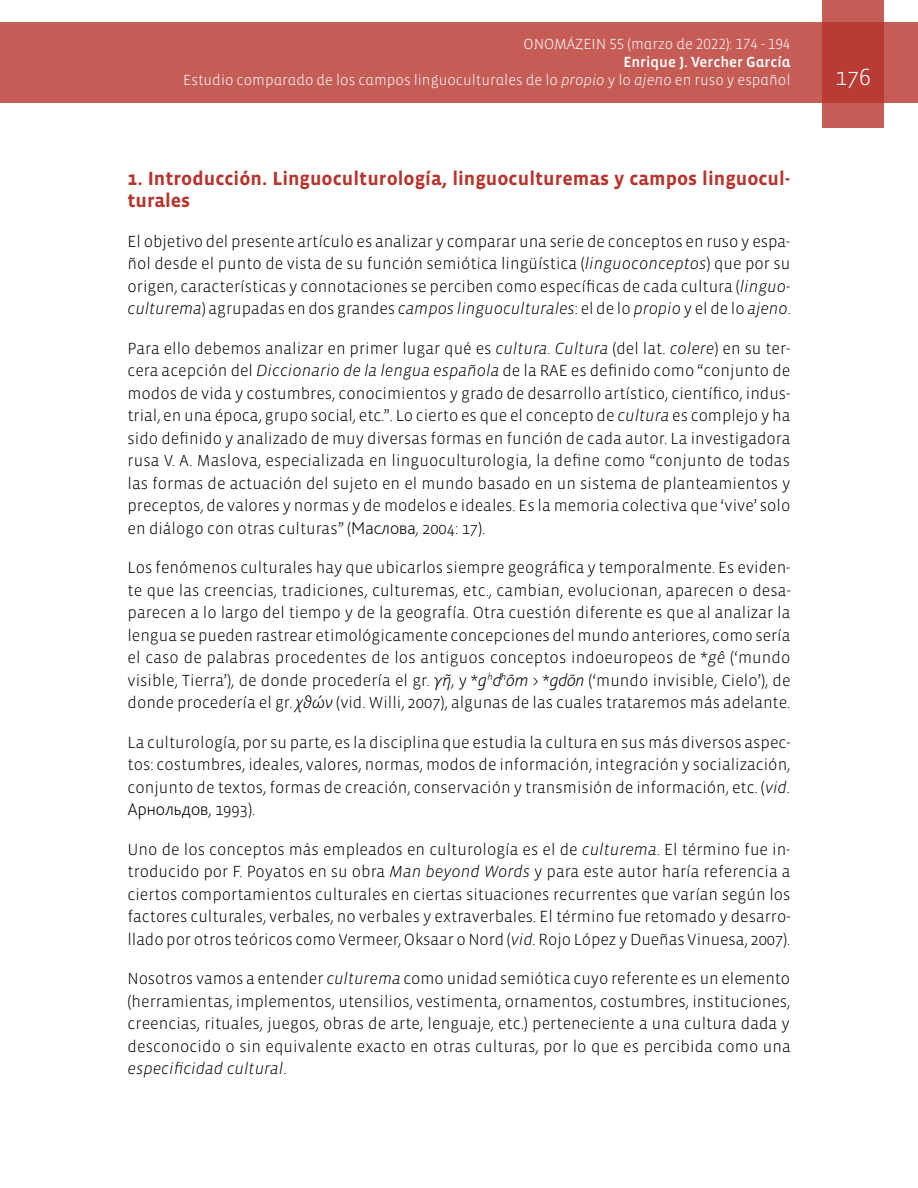
<style>
.page{position:relative;width:918px;height:1188px;background:#fff}
.page>*{position:absolute;margin:0;border:0;box-sizing:border-box;transform-origin:0 0}
.t1{font:300 24px "Vista Sans";color:#fff}
.t2{font:700 19.5px/22.5px "Vista Sans";color:#b7342c}
.t3{font:200 18px "Bliss Pro";color:#000}
.t4{font:300 16.5px/22.5px "Vista Sans";color:#000;text-align:justify}
.t5{font:300 15px "Vista Sans Alt";color:#fff}
.t6{font:15px "Vista Sans Alt Med";color:#fff}
.s1{font-family:"Vista Sans Alt Light Ita";font-weight:400}
.s2{font-style:italic}
.s3{font-family:"Bliss Pro";font-weight:200;font-size:18px}
.s4{font-family:"Bliss Pro";font-weight:200;font-style:italic;font-size:18px}
.s5{font-family:"Vista Sans";font-weight:300;font-size:16.5px}
</style>
<div class="page">
<div style="left:0;top:23px;width:918px;height:80px;background:#c55c56"></div>
<svg style="left:822px;top:0;width:62px;height:128px;background:#bd4740"></svg>
<p class="t5" style="left:524px;top:37px;width:268px">ONOMÁZEIN 55 (marzo de 2022): 174 - 194</p>
<p class="t6" style="left:623px;top:55px;width:169px">Enrique J. Vercher García</p>
<p class="t5" style="left:183px;top:73px;width:609px">Estudio comparado de los campos linguoculturales de lo <span class="s1">propio</span> y lo <span class="s1">ajeno</span> en ruso y español</p>
<h1 class="t1" style="left:835px;top:65px;width:37px">176</h1>
<p class="t2" style="left:128px;top:167px;width:664px">1. Introducción. Linguoculturología, linguoculturemas y campos linguocul&shy;turales</p>
<p class="t4" style="left:128px;top:230px;width:665px">El objetivo del presente artículo es analizar y comparar una serie de conceptos en ruso y espa&shy;ñol desde el punto de vista de su función semiótica lingüística (<span class="s2">linguoconceptos</span>) que por su origen, características y connotaciones se perciben como específicas de cada cultura (<span class="s2">linguo&shy;culturema</span>) agrupadas en dos grandes <span class="s2">campos linguoculturales</span>: el de lo <span class="s2">propio</span> y el de lo <span class="s2">ajeno</span>.</p>
<p class="t4" style="left:128px;top:337px;width:664px">Para ello debemos analizar en primer lugar qué es <span class="s2">cultura</span>. <span class="s2">Cultura</span> (del lat. <span class="s2">colere</span>) en su ter&shy;cera acepción del <span class="s2">Diccionario de la lengua española</span> de la RAE es definido como “conjunto de modos de vida y costumbres, conocimientos y grado de desarrollo artístico, científico, indus&shy;trial, en una época, grupo social, etc.”. Lo cierto es que el concepto de <span class="s2">cultura</span> es complejo y ha sido definido y analizado de muy diversas formas en función de cada autor. La investigadora rusa V. A. Maslova, especializada en linguoculturologia, la define como “conjunto de todas las formas de actuación del sujeto en el mundo basado en un sistema de planteamientos y preceptos, de valores y normas y de modelos e ideales. Es la memoria colectiva que ‘vive’ solo en diálogo con otras culturas” (<span class="s3">Маслова</span>, 2004: 17).</p>
<p class="t4" style="left:128px;top:557px;width:665px">Los fenómenos culturales hay que ubicarlos siempre geográfica y temporalmente. Es eviden&shy;te que las creencias, tradiciones, culturemas, etc., cambian, evolucionan, aparecen o desa&shy;parecen a lo largo del tiempo y de la geografía. Otra cuestión diferente es que al analizar la lengua se pueden rastrear etimológicamente concepciones del mundo anteriores, como sería el caso de palabras procedentes de los antiguos conceptos indoeuropeos de *<span class="s2">gê</span> (‘mundo visible, Tierra’), de donde procedería el gr. <span class="s4">γ ˜η</span>, y *<span class="s4">g</span><sup>h</sup><span class="s4">d</span><sup>h</sup><span class="s4">ōm</span> &gt; *<span class="s4">gdōn</span> (‘mundo invisible, Cielo’), de donde procedería el gr. <span class="s4">χθών</span> (vid. Willi, 2007), algunas de las cuales trataremos más adelante.</p>
<p class="t4" style="left:128px;top:731px;width:665px">La culturología, por su parte, es la disciplina que estudia la cultura en sus más diversos aspec&shy;tos: costumbres, ideales, valores, normas, modos de información, integración y socialización, conjunto de textos, formas de creación, conservación y transmisión de información, etc. (<span class="s2">vid.</span></p>
<p class="t3" style="left:128px;top:798px;width:129px">Арнольдов<span class="s5">, 1993).</span></p>
<p class="t4" style="left:128px;top:838px;width:664px">Uno de los conceptos más empleados en culturología es el de <span class="s2">culturema</span>. El término fue in&shy;troducido por F. Poyatos en su obra <span class="s2">Man beyond Words</span> y para este autor haría referencia a ciertos comportamientos culturales en ciertas situaciones recurrentes que varían según los factores culturales, verbales, no verbales y extraverbales. El término fue retomado y desarro&shy;llado por otros teóricos como Vermeer, Oksaar o Nord (<span class="s2">vid.</span> Rojo López y Dueñas Vinuesa, 2007).</p>
<p class="t4" style="left:128px;top:968px;width:665px">Nosotros vamos a entender <span class="s2">culturema</span> como unidad semiótica cuyo referente es un elemento (herramientas, implementos, utensilios, vestimenta, ornamentos, costumbres, instituciones, creencias, rituales, juegos, obras de arte, lenguaje, etc.) perteneciente a una cultura dada y desconocido o sin equivalente exacto en otras culturas, por lo que es percibida como una <span class="s2">especificidad cultural</span>.</p>
</div>
